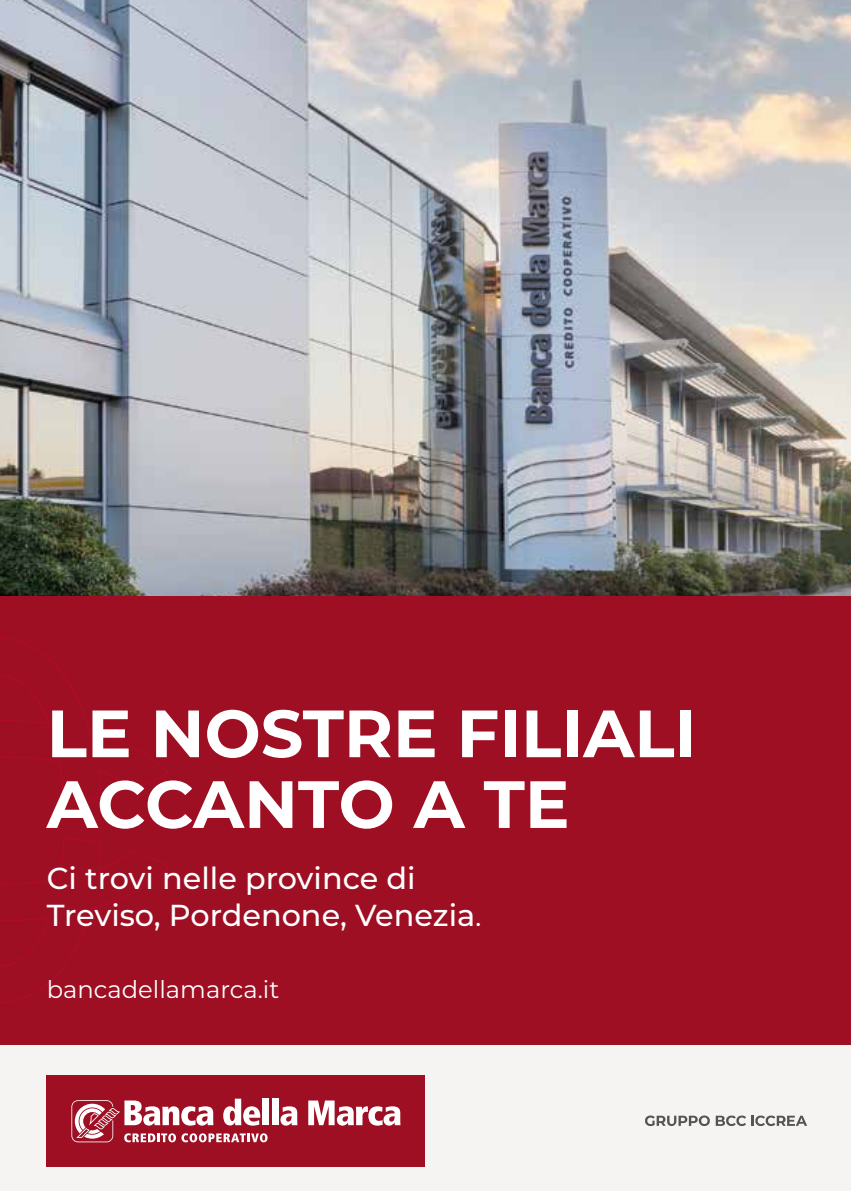
<style>
.page{position:relative;width:851px;height:1191px;background:#fff}
.page>*{position:absolute;margin:0;border:0;box-sizing:border-box;transform-origin:0 0}
.t1{font:700 66.6px/70.8px "Montserrat";color:#fff}
.t2{font:500 30.2px/36.4px "Montserrat";color:#fff}
.t3{font:24.2px "Montserrat";color:#fff}
.s1{font-weight:400}
</style>
<div class="page">
<div style="left:0;top:1045px;width:850px;height:146px;background:#f5f4f3"></div>
<div style="left:0;top:595px;width:850px;height:450px;background:#9e0f24"></div>
<svg style="left:0;top:638px;width:169px;height:364px"></svg>
<img style="left:0;top:0;width:850px;height:595px">
<svg style="left:645px;top:1115px;width:162px;height:11px"></svg>
<div style="left:47px;top:1075px;width:378px;height:92px;background:#9e0f24"></div>
<div style="left:262px;top:1098px;width:7px;height:27px;background:#fff"></div>
<div style="left:272px;top:1098px;width:6px;height:27px;background:#fff"></div>
<svg style="left:280px;top:1106px;width:17px;height:19px"></svg>
<svg style="left:308px;top:1100px;width:92px;height:25px"></svg>
<svg style="left:71px;top:1098px;width:196px;height:44px"></svg>
<h1 class="t1" style="left:47px;top:695px;width:651px">LE NOSTRE FILIALI<br>ACCANTO A TE</h1>
<p class="t2" style="left:47px;top:859px;width:436px">Ci trovi nelle province di<br>Treviso, Pordenone, Venezia<span class="s1">.</span></p>
<p class="t3" style="left:47px;top:973px;width:234px">bancadellamarca.it</p>
</div>
